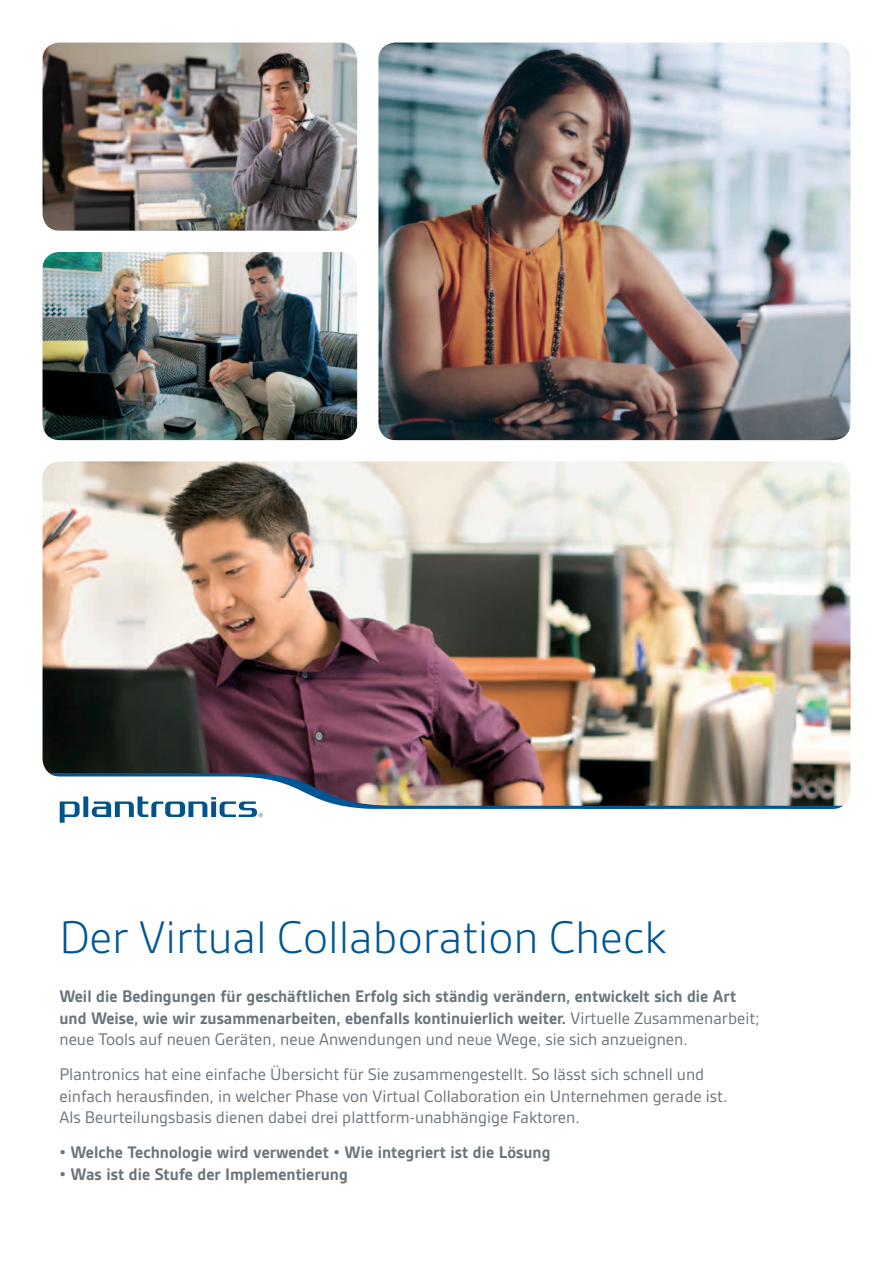
<style>
.page{position:relative;width:893px;height:1263px;background:#fff}
.page>*{position:absolute;margin:0;border:0;box-sizing:border-box;transform-origin:0 0}
.FRONT_Product_taglin{font:300 49.2px "Gesta";color:#005595}
.FRONT_Intro{font:700 18px/21.8px "Gesta";color:#6a747b}
.FRONT_Intro-2{font:18px/21.8px "Gesta";color:#6a747b}
.s1{font-weight:400}
</style>
<div class="page">
<img style="left:43px;top:252px;width:314px;height:188px">
<img style="left:43px;top:43px;width:314px;height:188px">
<img style="left:378px;top:43px;width:472px;height:397px">
<img style="left:43px;top:461px;width:807px;height:344px">
<img style="left:49px;top:773px;width:794px;height:50px">
<p class="FRONT_Product_taglin" style="left:60px;top:909px;width:608px">Der Virtual Collaboration Check</p>
<p class="FRONT_Intro" style="left:60px;top:985px;width:702px">Weil die Bedingungen für geschäftlichen Erfolg sich ständig verändern, entwickelt sich die Art und Weise, wie wir zusammenarbeiten, ebenfalls kontinuierlich weiter. <span class="s1">Virtuelle Zusammenarbeit; neue Tools auf neuen Geräten, neue Anwendungen und neue Wege, sie sich anzueignen.</span></p>
<p class="FRONT_Intro-2" style="left:60px;top:1063px;width:670px">Plantronics hat eine einfache Übersicht für Sie zusammengestellt. So lässt sich schnell und einfach herausfinden, in welcher Phase von Virtual Collaboration ein Unternehmen gerade ist.<br>Als Beurteilungsbasis dienen dabei drei plattform-unabhängige Faktoren.</p>
<p class="FRONT_Intro" style="left:60px;top:1141px;width:493px">• Welche Technologie wird verwendet • Wie integriert ist die Lösung</p>
<p class="FRONT_Intro" style="left:60px;top:1163px;width:290px">• Was ist die Stufe der Implementierung</p>
</div>
